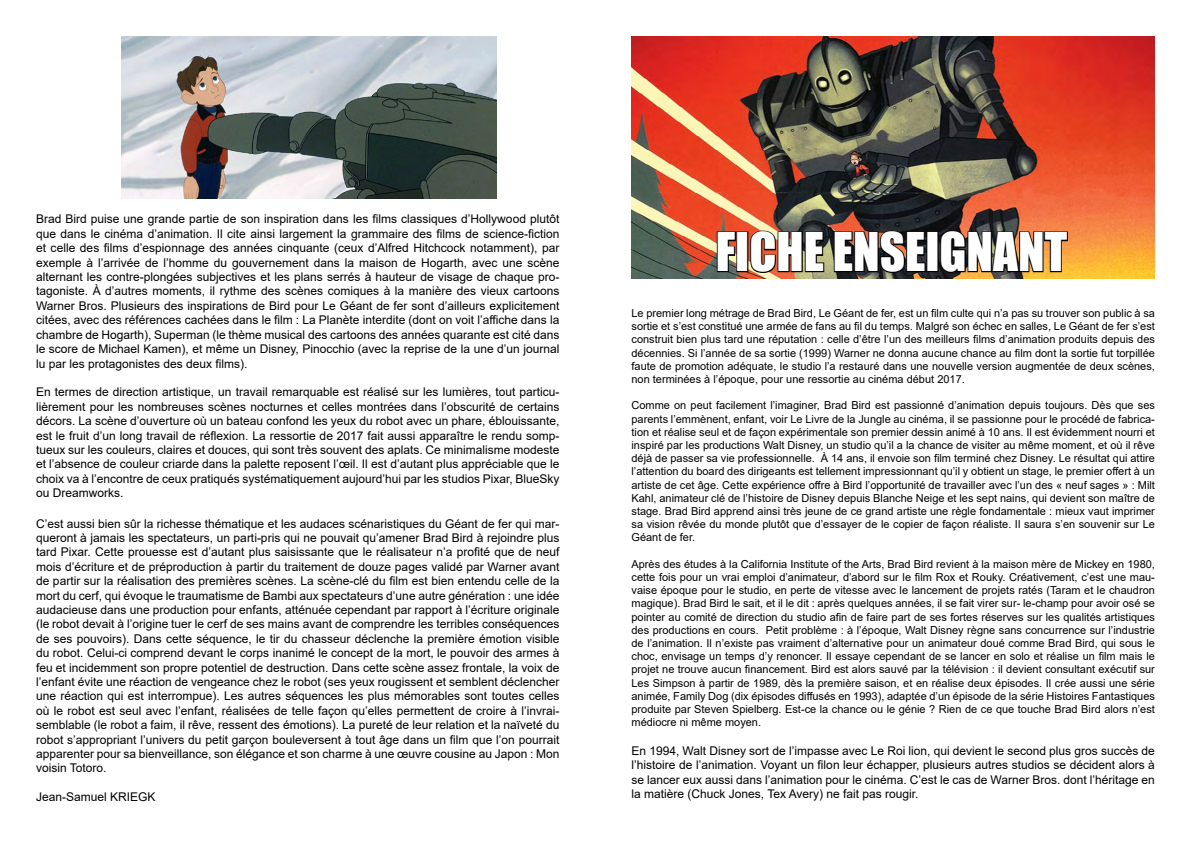
<style>
.page{position:relative;width:1191px;height:842px;background:#fff}
.page>*{position:absolute;margin:0;border:0;box-sizing:border-box;transform-origin:0 0}
.t1{font:49px "Impact";color:#fff}
.t2{font:12px/14.4px "Arial";color:#000;text-align:justify}
.t3{font:11px/13.2px "Arial";color:#000;text-align:justify}
</style>
<div class="page">
<img style="left:122px;top:36px;width:374px;height:162px">
<img style="left:631px;top:36px;width:523px;height:243px">
<svg style="left:716px;top:230px;width:21px;height:43px"></svg>
<div style="left:736px;top:231px;width:12px;height:41px;border:2px solid #000"></div>
<img style="left:749px;top:229px;width:76px;height:45px">
<svg style="left:832px;top:229px;width:94px;height:45px;background:#38251f"></svg>
<div style="left:926px;top:231px;width:12px;height:41px;border:2px solid #000"></div>
<img style="left:939px;top:223px;width:129px;height:51px">
<p class="t2" style="left:36px;top:212px;width:525px">Brad Bird puise une grande partie de son inspiration dans les films classiques d’Hollywood plutôt que dans le cinéma d’animation. Il cite ainsi largement la grammaire des films de science-fiction et celle des films d’espionnage des années cinquante (ceux d’Alfred Hitchcock notamment), par exemple à l’arrivée de l’homme du gouvernement dans la maison de Hogarth, avec une scène alternant les contre-plongées subjectives et les plans serrés à hauteur de visage de chaque pro&shy;tagoniste. À d’autres moments, il rythme des scènes comiques à la manière des vieux cartoons Warner Bros. Plusieurs des inspirations de Bird pour Le Géant de fer sont d’ailleurs explicitement citées, avec des références cachées dans le film : La Planète interdite (dont on voit l’affiche dans la chambre de Hogarth), Superman (le thème musical des cartoons des années quarante est cité dans le score de Michael Kamen), et même un Disney, Pinocchio (avec la reprise de la une d’un journal lu par les protagonistes des deux films).</p>
<p class="t2" style="left:36px;top:385px;width:525px">En termes de direction artistique, un travail remarquable est réalisé sur les lumières, tout particu&shy;lièrement pour les nombreuses scènes nocturnes et celles montrées dans l’obscurité de certains décors. La scène d’ouverture où un bateau confond les yeux du robot avec un phare, éblouissante, est le fruit d’un long travail de réflexion. La ressortie de 2017 fait aussi apparaître le rendu somp&shy;tueux sur les couleurs, claires et douces, qui sont très souvent des aplats. Ce minimalisme modeste et l’absence de couleur criarde dans la palette reposent l’œil. Il est d’autant plus appréciable que le choix va à l’encontre de ceux pratiqués systématiquement aujourd’hui par les studios Pixar, BlueSky ou Dreamworks.</p>
<p class="t2" style="left:36px;top:516px;width:525px">C’est aussi bien sûr la richesse thématique et les audaces scénaristiques du Géant de fer qui mar&shy;queront à jamais les spectateurs, un parti-pris qui ne pouvait qu’amener Brad Bird à rejoindre plus tard Pixar. Cette prouesse est d’autant plus saisissante que le réalisateur n’a profité que de neuf mois d’écriture et de préproduction à partir du traitement de douze pages validé par Warner avant de partir sur la réalisation des premières scènes. La scène-clé du film est bien entendu celle de la mort du cerf, qui évoque le traumatisme de Bambi aux spectateurs d’une autre génération : une idée audacieuse dans une production pour enfants, atténuée cependant par rapport à l’écriture originale (le robot devait à l’origine tuer le cerf de ses mains avant de comprendre les terribles conséquences de ses pouvoirs). Dans cette séquence, le tir du chasseur déclenche la première émotion visible du robot. Celui-ci comprend devant le corps inanimé le concept de la mort, le pouvoir des armes à feu et incidemment son propre potentiel de destruction. Dans cette scène assez frontale, la voix de l’enfant évite une réaction de vengeance chez le robot (ses yeux rougissent et semblent déclencher une réaction qui est interrompue). Les autres séquences les plus mémorables sont toutes celles où le robot est seul avec l’enfant, réalisées de telle façon qu’elles permettent de croire à l’invrai&shy;semblable (le robot a faim, il rêve, ressent des émotions). La pureté de leur relation et la naïveté du robot s’appropriant l’univers du petit garçon bouleversent à tout âge dans un film que l’on pourrait apparenter pour sa bienveillance, son élégance et son charme à une œuvre cousine au Japon : Mon voisin Totoro.</p>
<p class="t2" style="left:36px;top:790px;width:121px">Jean-Samuel KRIEGK</p>
<h1 class="t1" style="left:716px;top:214px;width:353px">FICHE ENSEIGNANT</h1>
<p class="t3" style="left:631px;top:306px;width:525px">Le premier long métrage de Brad Bird, Le Géant de fer, est un film culte qui n’a pas su trouver son public à sa sortie et s’est constitué une armée de fans au fil du temps. Malgré son échec en salles, Le Géant de fer s’est construit bien plus tard une réputation : celle d’être l’un des meilleurs films d’animation produits depuis des décennies. Si l’année de sa sortie (1999) Warner ne donna aucune chance au film dont la sortie fut torpillée faute de promotion adéquate, le studio l’a restauré dans une nouvelle version augmentée de deux scènes, non terminées à l’époque, pour une ressortie au cinéma début 2017.</p>
<p class="t3" style="left:631px;top:399px;width:525px">Comme on peut facilement l’imaginer, Brad Bird est passionné d’animation depuis toujours. Dès que ses parents l’emmènent, enfant, voir Le Livre de la Jungle au cinéma, il se passionne pour le procédé de fabrica&shy;tion et réalise seul et de façon expérimentale son premier dessin animé à 10 ans. Il est évidemment nourri et inspiré par les productions Walt Disney, un studio qu’il a la chance de visiter au même moment, et où il rêve déjà de passer sa vie professionnelle. À 14 ans, il envoie son film terminé chez Disney. Le résultat qui attire l’attention du board des dirigeants est tellement impressionnant qu’il y obtient un stage, le premier offert à un artiste de cet âge. Cette expérience offre à Bird l’opportunité de travailler avec l’un des « neuf sages » : Milt Kahl, animateur clé de l’histoire de Disney depuis Blanche Neige et les sept nains, qui devient son maître de stage. Brad Bird apprend ainsi très jeune de ce grand artiste une règle fondamentale : mieux vaut imprimer sa vision rêvée du monde plutôt que d’essayer de le copier de façon réaliste. Il saura s’en souvenir sur Le Géant de fer.</p>
<p class="t3" style="left:631px;top:557px;width:525px">Après des études à la California Institute of the Arts, Brad Bird revient à la maison mère de Mickey en 1980, cette fois pour un vrai emploi d’animateur, d’abord sur le film Rox et Rouky. Créativement, c’est une mau&shy;vaise époque pour le studio, en perte de vitesse avec le lancement de projets ratés (Taram et le chaudron magique). Brad Bird le sait, et il le dit : après quelques années, il se fait virer sur- le-champ pour avoir osé se pointer au comité de direction du studio afin de faire part de ses fortes réserves sur les qualités artistiques des productions en cours. Petit problème : à l’époque, Walt Disney règne sans concurrence sur l’industrie de l’animation. Il n’existe pas vraiment d’alternative pour un animateur doué comme Brad Bird, qui sous le choc, envisage un temps d’y renoncer. Il essaye cependant de se lancer en solo et réalise un film mais le projet ne trouve aucun financement. Bird est alors sauvé par la télévision : il devient consultant exécutif sur Les Simpson à partir de 1989, dès la première saison, et en réalise deux épisodes. Il crée aussi une série animée, Family Dog (dix épisodes diffusés en 1993), adaptée d’un épisode de la série Histoires Fantastiques produite par Steven Spielberg. Est-ce la chance ou le génie ? Rien de ce que touche Brad Bird alors n’est médiocre ni même moyen.</p>
<p class="t2" style="left:631px;top:743px;width:525px">En 1994, Walt Disney sort de l’impasse avec Le Roi lion, qui devient le second plus gros succès de l’histoire de l’animation. Voyant un filon leur échapper, plusieurs autres studios se décident alors à se lancer eux aussi dans l’animation pour le cinéma. C’est le cas de Warner Bros. dont l’héritage en la matière (Chuck Jones, Tex Avery) ne fait pas rougir.</p>
</div>
